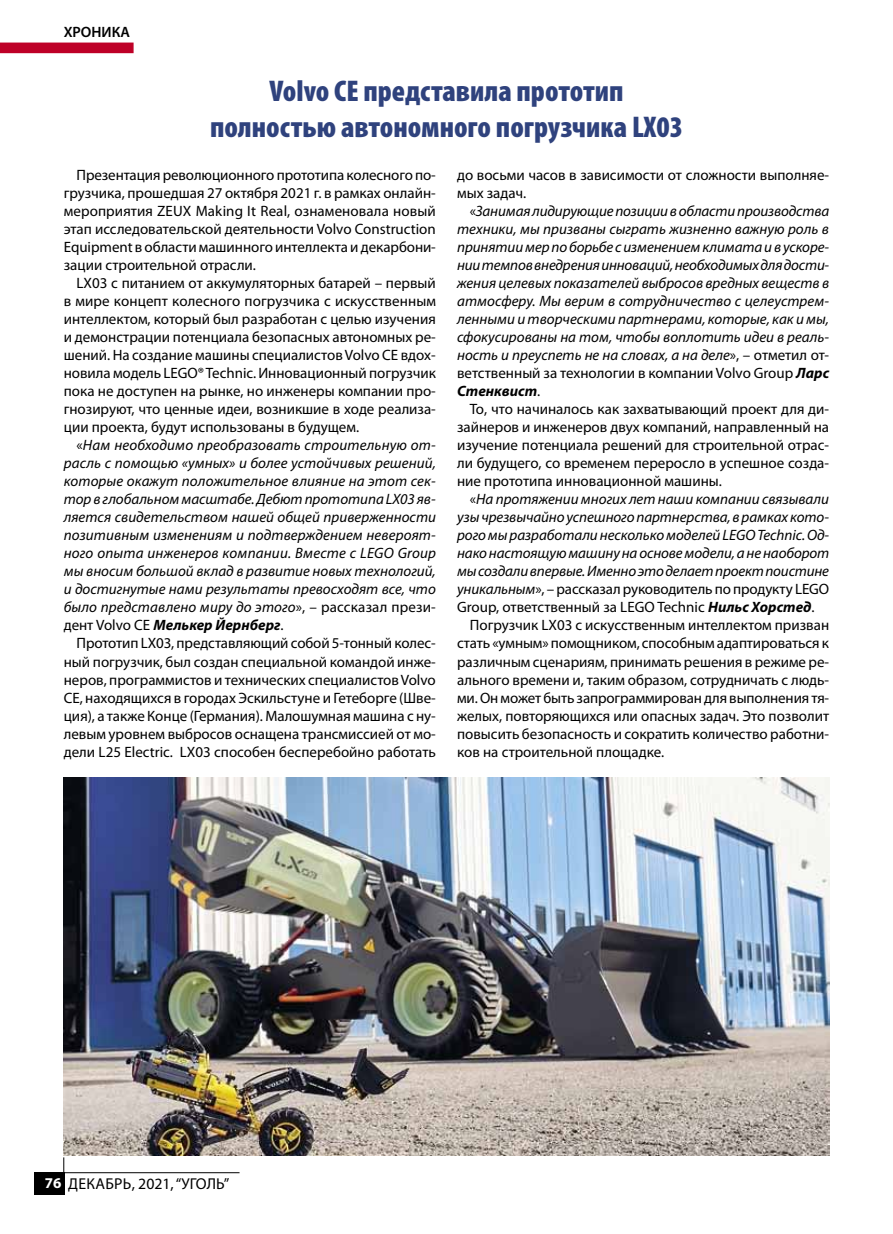
<style>
.page{position:relative;width:893px;height:1234px;background:#fff}
.page>*{position:absolute;margin:0;border:0;box-sizing:border-box;transform-origin:0 0}
.t1{font:900 condensed 30px/36px "Myriad Pro";color:#2f427d;text-align:center}
.t2{font:15.75px "Myriad Pro";color:#000}
.t3{font:15px/18px "Myriad Pro";color:#000;text-align:justify}
.t4{font:italic 15px/18px "Myriad Pro";letter-spacing:-.005em;color:#000;text-align:justify}
.t5{font:600 15px "Myriad Pro";color:#000}
.s1{font-style:normal}
.s2{font-weight:700}
.s3{font-style:italic}
.s4{font-weight:700;font-style:italic}
.s5{font-weight:700;font-size:15px;color:#fff}
</style>
<div class="page">
<img style="left:64px;top:777px;width:765px;height:378px">
<div style="left:34px;top:1171px;width:30px;height:23px;background:#000"></div>
<hr style="left:64px;top:1171px;width:176px;height:1px;background:#000">
<svg style="left:63px;top:1157px;width:1px;height:15px"></svg>
<svg style="left:0;top:43px;width:134px;height:10px"></svg>
<p class="t5" style="left:64px;top:22px;width:68px">ХРОНИКА</p>
<h1 class="t1" style="left:210px;top:74px;width:474px">Volvo CE представила прототип полностью автономного погрузчика LX03</h1>
<p class="t3" style="left:64px;top:166px;width:374px;text-indent:13px">Презентация революционного прототипа колесного по&shy;грузчика, прошедшая 27 октября 2021 г. в рамках онлайн&shy;мероприятия ZEUX Making It Real, ознаменовала новый этап исследовательской деятельности Volvo Construction Equipment в области машинного интеллекта и декарбони&shy;зации строительной отрасли.</p>
<p class="t3" style="left:64px;top:274px;width:374px;text-indent:13px">LX03 с питанием от аккумуляторных батарей – первый в мире концепт колесного погрузчика с искусственным интеллектом, который был разработан с целью изучения и демонстрации потенциала безопасных автономных ре&shy;шений. На создание машины специалистов Volvo CE вдох&shy;новила модель LEGO® Technic. Инновационный погрузчик пока не доступен на рынке, но инженеры компании про&shy;гнозируют, что ценные идеи, возникшие в ходе реализа&shy;ции проекта, будут использованы в будущем.</p>
<p class="t4" style="left:64px;top:436px;width:374px;text-indent:13px"><span class="s1">«</span>Нам необходимо преобразовать строительную от&shy;расль с помощью «умных» и более устойчивых решений, которые окажут положительное влияние на этот сек&shy;тор в глобальном масштабе. Дебют прототипа LX03 яв&shy;ляется свидетельством нашей общей приверженности позитивным изменениям и подтверждением невероят&shy;ного опыта инженеров компании. Вместе с LEGO Group мы вносим большой вклад в развитие новых технологий, и достигнутые нами результаты превосходят все, что было представлено миру до этого<span class="s1">», – рассказал прези&shy;дент Volvo CE</span> <span class="s2">Мелькер Йернберг</span><span class="s1">.</span></p>
<p class="t3" style="left:64px;top:634px;width:374px;text-indent:13px">Прототип LX03, представляющий собой 5-тонный колес&shy;ный погрузчик, был создан специальной командой инже&shy;неров, программистов и технических специалистов Volvo CE, находящихся в городах Эскильстуне и Гетеборге (Шве&shy;ция), а также Конце (Германия). Малошумная машина с ну&shy;левым уровнем выбросов оснащена трансмиссией от мо&shy;дели L25 Electric. LX03 способен бесперебойно работать</p>
<p class="t3" style="left:457px;top:166px;width:374px">до восьми часов в зависимости от сложности выполняе&shy;мых задач.</p>
<p class="t4" style="left:457px;top:202px;width:374px;text-indent:13px"><span class="s1">«</span>Занимая лидирующие позиции в области производства техники, мы призваны сыграть жизненно важную роль в принятии мер по борьбе с изменением климата и в ускоре&shy;нии темпов внедрения инноваций, необходимых для дости&shy;жения целевых показателей выбросов вредных веществ в атмосферу. Мы верим в сотрудничество с целеустрем&shy;ленными и творческими партнерами, которые, как и мы, сфокусированы на том, чтобы воплотить идеи в реаль&shy;ность и преуспеть не на словах, а на деле<span class="s1">», – отметил от&shy;ветственный за технологии в компании Volvo Group</span> <span class="s2">Ларс Стенквист</span><span class="s1">.</span></p>
<p class="t3" style="left:457px;top:400px;width:374px;text-indent:13px">То, что начиналось как захватывающий проект для ди&shy;зайнеров и инженеров двух компаний, направленный на изучение потенциала решений для строительной отрас&shy;ли будущего, со временем переросло в успешное созда&shy;ние прототипа инновационной машины.</p>
<p class="t4" style="left:470px;top:490px;width:361px"><span class="s1">«</span>На протяжении многих лет наши компании связывали</p>
<p class="t4" style="left:457px;top:508px;width:374px">узы чрезвычайно успешного партнерства, в рамках кото-</p>
<p class="t4" style="left:457px;top:526px;width:374px">рого мы разработали несколько моделей LEGO Technic. Од-</p>
<p class="t4" style="left:457px;top:544px;width:374px">нако настоящую машину на основе модели, а не наоборот</p>
<p class="t4" style="left:457px;top:562px;width:373px">мы создали впервые. Именно это делает проект поистине</p>
<p class="t3" style="left:457px;top:580px;width:374px"><span class="s3">уникальным</span>», – рассказал руководитель по продукту LEGO</p>
<p class="t3" style="left:457px;top:598px;width:359px">Group, ответственный за LEGO Technic <span class="s4">Нильс Хорстед</span>.</p>
<p class="t3" style="left:470px;top:616px;width:361px">Погрузчик LX03 с искусственным интеллектом призван</p>
<p class="t3" style="left:457px;top:634px;width:373px">стать «умным» помощником, способным адаптироваться к</p>
<p class="t3" style="left:457px;top:652px;width:374px">различным сценариям, принимать решения в режиме ре-</p>
<p class="t3" style="left:457px;top:670px;width:374px">ального времени и, таким образом, сотрудничать с людь-</p>
<p class="t3" style="left:457px;top:688px;width:374px">ми. Он может быть запрограммирован для выполнения тя-</p>
<p class="t3" style="left:457px;top:706px;width:374px">желых, повторяющихся или опасных задач. Это позволит</p>
<p class="t3" style="left:457px;top:724px;width:374px">повысить безопасность и сократить количество работни-</p>
<p class="t3" style="left:457px;top:742px;width:209px">ков на строительной площадке.</p>
<p class="t2" style="left:45px;top:1173px;width:186px"><span class="s5">76</span> ДЕКАБРЬ, 2021, “УГОЛЬ”</p>
</div>
